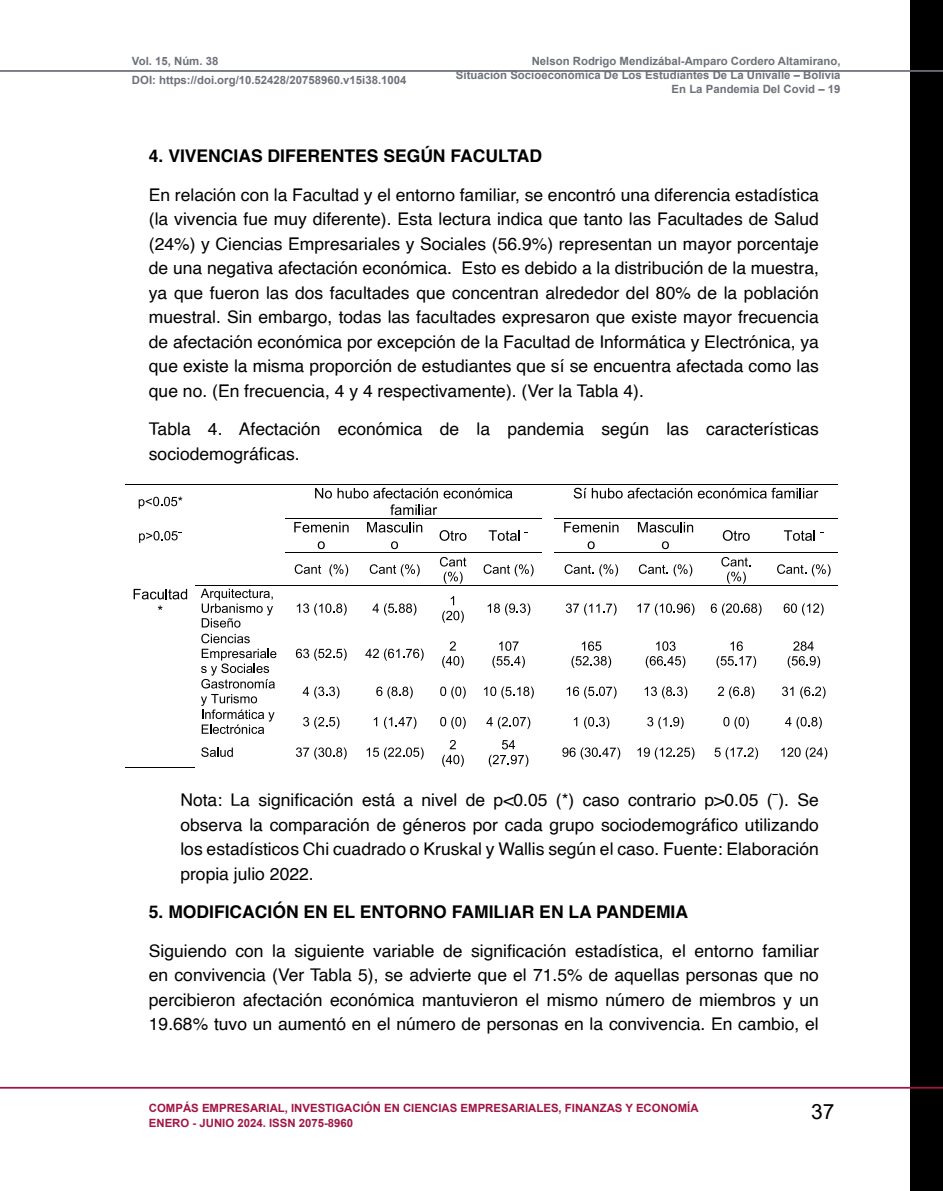
<style>
.page{position:relative;width:943px;height:1191px;background:#fff}
.page>*{position:absolute;margin:0;border:0;box-sizing:border-box;transform-origin:0 0}
.t1{font:21px "Arial";color:#000}
.t2{font:17.5px/24.5px "Helvetica";color:#000;text-align:justify}
.t3{font:700 17.5px "Helvetica";color:#000}
.t4{font:700 11.38px/14px "Arial";color:#6e717a}
.t5{font:700 11.38px/15.8px "Arial";color:#a01545}
</style>
<div class="page">
<div style="left:910px;top:0;width:33px;height:1191px;background:#000"></div>
<hr style="left:0;top:1086px;width:943px;height:2px;background:#a01545">
<hr style="left:0;top:70px;width:943px;height:2px;background:#6e717a">
<svg style="left:139px;top:496px;width:43px;height:12px"></svg>
<svg style="left:315px;top:488px;width:197px;height:10px"></svg>
<svg style="left:573px;top:488px;width:245px;height:10px"></svg>
<hr style="left:125px;top:484px;width:70px;height:1px;background:#010202">
<hr style="left:196px;top:484px;width:89px;height:1px;background:#010202">
<hr style="left:286px;top:484px;width:256px;height:1px;background:#010202">
<svg style="left:542px;top:484px;width:13px;height:1px"></svg>
<hr style="left:555px;top:484px;width:282px;height:1px;background:#010202">
<svg style="left:139px;top:531px;width:43px;height:12px"></svg>
<svg style="left:294px;top:522px;width:54px;height:10px"></svg>
<svg style="left:318px;top:541px;width:7px;height:8px"></svg>
<svg style="left:488px;top:530px;width:40px;height:11px"></svg>
<svg style="left:564px;top:522px;width:54px;height:10px"></svg>
<svg style="left:587px;top:541px;width:7px;height:8px"></svg>
<svg style="left:638px;top:522px;width:55px;height:10px"></svg>
<svg style="left:662px;top:541px;width:7px;height:8px"></svg>
<svg style="left:722px;top:530px;width:27px;height:11px"></svg>
<svg style="left:784px;top:530px;width:39px;height:11px"></svg>
<hr style="left:285px;top:518px;width:73px;height:1px;background:#010202">
<hr style="left:358px;top:518px;width:73px;height:1px;background:#010202">
<hr style="left:432px;top:518px;width:43px;height:1px;background:#010202">
<hr style="left:475px;top:518px;width:67px;height:1px;background:#010202">
<hr style="left:554px;top:518px;width:74px;height:1px;background:#010202">
<hr style="left:629px;top:518px;width:73px;height:1px;background:#010202">
<hr style="left:703px;top:518px;width:67px;height:1px;background:#010202">
<hr style="left:770px;top:518px;width:67px;height:1px;background:#010202">
<svg style="left:295px;top:564px;width:26px;height:10px"></svg>
<svg style="left:329px;top:564px;width:19px;height:12px"></svg>
<svg style="left:483px;top:564px;width:50px;height:12px"></svg>
<svg style="left:564px;top:564px;width:29px;height:10px"></svg>
<svg style="left:599px;top:564px;width:19px;height:12px"></svg>
<svg style="left:639px;top:564px;width:53px;height:12px"></svg>
<svg style="left:721px;top:557px;width:29px;height:27px"></svg>
<svg style="left:777px;top:564px;width:53px;height:12px"></svg>
<hr style="left:285px;top:552px;width:73px;height:1px;background:#010202">
<hr style="left:358px;top:552px;width:73px;height:1px;background:#010202">
<hr style="left:432px;top:552px;width:43px;height:1px;background:#010202">
<hr style="left:475px;top:552px;width:67px;height:1px;background:#010202">
<hr style="left:554px;top:552px;width:74px;height:1px;background:#010202">
<hr style="left:629px;top:552px;width:73px;height:1px;background:#010202">
<hr style="left:703px;top:552px;width:67px;height:1px;background:#010202">
<hr style="left:770px;top:552px;width:67px;height:1px;background:#010202">
<svg style="left:134px;top:589px;width:53px;height:10px"></svg>
<svg style="left:158px;top:605px;width:4px;height:5px"></svg>
<svg style="left:201px;top:588px;width:72px;height:39px"></svg>
<svg style="left:297px;top:603px;width:50px;height:12px"></svg>
<svg style="left:372px;top:603px;width:44px;height:12px"></svg>
<svg style="left:442px;top:596px;width:22px;height:27px"></svg>
<svg style="left:487px;top:603px;width:43px;height:12px"></svg>
<svg style="left:566px;top:603px;width:50px;height:12px"></svg>
<svg style="left:637px;top:603px;width:57px;height:12px"></svg>
<svg style="left:710px;top:603px;width:51px;height:12px"></svg>
<svg style="left:783px;top:603px;width:40px;height:12px"></svg>
<hr style="left:195px;top:585px;width:90px;height:1px;background:#010202">
<hr style="left:286px;top:585px;width:72px;height:1px;background:#010202">
<hr style="left:358px;top:585px;width:73px;height:1px;background:#010202">
<svg style="left:367px;top:504px;width:99px;height:82px"></svg>
<hr style="left:432px;top:585px;width:43px;height:1px;background:#010202">
<hr style="left:475px;top:585px;width:67px;height:1px;background:#010202">
<svg style="left:542px;top:585px;width:13px;height:1px"></svg>
<hr style="left:555px;top:585px;width:73px;height:1px;background:#010202">
<hr style="left:629px;top:585px;width:73px;height:1px;background:#010202">
<hr style="left:703px;top:585px;width:67px;height:1px;background:#010202">
<hr style="left:770px;top:585px;width:67px;height:1px;background:#010202">
<svg style="left:296px;top:648px;width:51px;height:12px"></svg>
<svg style="left:365px;top:648px;width:58px;height:12px"></svg>
<svg style="left:449px;top:641px;width:7px;height:9px"></svg>
<svg style="left:442px;top:656px;width:22px;height:12px"></svg>
<svg style="left:492px;top:641px;width:33px;height:27px"></svg>
<svg style="left:571px;top:641px;width:40px;height:27px"></svg>
<svg style="left:645px;top:641px;width:40px;height:27px"></svg>
<svg style="left:716px;top:641px;width:40px;height:27px"></svg>
<svg style="left:787px;top:641px;width:33px;height:27px"></svg>
<svg style="left:201px;top:633px;width:75px;height:55px"></svg>
<svg style="left:303px;top:686px;width:36px;height:12px"></svg>
<svg style="left:376px;top:686px;width:37px;height:12px"></svg>
<svg style="left:440px;top:686px;width:26px;height:12px"></svg>
<svg style="left:484px;top:686px;width:50px;height:12px"></svg>
<svg style="left:566px;top:686px;width:50px;height:12px"></svg>
<svg style="left:644px;top:686px;width:43px;height:12px"></svg>
<svg style="left:717px;top:686px;width:37px;height:12px"></svg>
<svg style="left:782px;top:686px;width:11px;height:10px"></svg>
<svg style="left:800px;top:686px;width:25px;height:12px"></svg>
<svg style="left:201px;top:694px;width:73px;height:40px"></svg>
<svg style="left:303px;top:717px;width:36px;height:12px"></svg>
<svg style="left:374px;top:717px;width:3px;height:9px"></svg>
<svg style="left:384px;top:717px;width:32px;height:12px"></svg>
<svg style="left:440px;top:717px;width:26px;height:12px"></svg>
<svg style="left:486px;top:717px;width:44px;height:12px"></svg>
<svg style="left:574px;top:717px;width:3px;height:9px"></svg>
<svg style="left:584px;top:717px;width:25px;height:12px"></svg>
<svg style="left:647px;top:717px;width:36px;height:12px"></svg>
<svg style="left:723px;top:717px;width:26px;height:12px"></svg>
<svg style="left:785px;top:717px;width:36px;height:12px"></svg>
<svg style="left:201px;top:747px;width:32px;height:10px"></svg>
<svg style="left:296px;top:747px;width:51px;height:12px"></svg>
<svg style="left:366px;top:747px;width:57px;height:12px"></svg>
<svg style="left:442px;top:740px;width:22px;height:27px"></svg>
<svg style="left:489px;top:740px;width:39px;height:27px"></svg>
<svg style="left:562px;top:747px;width:58px;height:12px"></svg>
<svg style="left:637px;top:747px;width:57px;height:12px"></svg>
<svg style="left:714px;top:747px;width:44px;height:12px"></svg>
<svg style="left:781px;top:747px;width:46px;height:12px"></svg>
<hr style="left:125px;top:767px;width:70px;height:1px;background:#010202">
<p class="t4" style="left:132px;top:51px;width:276px;line-height:19.2px">Vol. 15, Núm. 38<br>DOI: https://doi.org/10.52428/20758960.v15i38.1004</p>
<p class="t4" style="left:456px;top:54px;width:386px;text-align:right">Nelson Rodrigo Mendizábal-Amparo Cordero Altamirano,<br>Situación Socioeconómica De Los Estudiantes De La Univalle – Bolivia<br>En La Pandemia Del Covid – 19</p>
<p class="t3" style="left:149px;top:142px;width:395px">4. VIVENCIAS DIFERENTES SEGÚN FACULTAD</p>
<p class="t2" style="left:149px;top:183px;width:671px">En relación con la Facultad y el entorno familiar, se encontró una diferencia estadística (la vivencia fue muy diferente). Esta lectura indica que tanto las Facultades de Salud (24%) y Ciencias Empresariales y Sociales (56.9%) representan un mayor porcentaje de una negativa afectación económica. Esto es debido a la distribución de la muestra, ya que fueron las dos facultades que concentran alrededor del 80% de la población muestral. Sin embargo, todas las facultades expresaron que existe mayor frecuencia de afectación económica por excepción de la Facultad de Informática y Electrónica, ya que existe la misma proporción de estudiantes que sí se encuentra afectada como las que no. (En frecuencia, 4 y 4 respectivamente). (Ver la Tabla 4).</p>
<p class="t2" style="left:149px;top:417px;width:671px">Tabla 4. Afectación económica de la pandemia según las características sociodemográficas.</p>
<p class="t2" style="left:180px;top:788px;width:640px">Nota: La significación está a nivel de p&lt;0.05 (*) caso contrario p&gt;0.05 (ˉ). Se observa la comparación de géneros por cada grupo sociodemográfico utilizando los estadísticos Chi cuadrado o Kruskal y Wallis según el caso. Fuente: Elaboración propia julio 2022.</p>
<p class="t3" style="left:149px;top:897px;width:540px">5. MODIFICACIÓN EN EL ENTORNO FAMILIAR EN LA PANDEMIA</p>
<p class="t2" style="left:149px;top:938px;width:671px">Siguiendo con la siguiente variable de significación estadística, el entorno familiar en convivencia (Ver Tabla 5), se advierte que el 71.5% de aquellas personas que no percibieron afectación económica mantuvieron el mismo número de miembros y un 19.68% tuvo un aumentó en el número de personas en la convivencia. En cambio, el</p>
<p class="t5" style="left:149px;top:1100px;width:551px">COMPÁS EMPRESARIAL, INVESTIGACIÓN EN CIENCIAS EMPRESARIALES, FINANZAS Y ECONOMÍA<br>ENERO - JUNIO 2024. ISSN 2075-8960</p>
<p class="t1" style="left:811px;top:1096px;width:25px">37</p>
</div>
